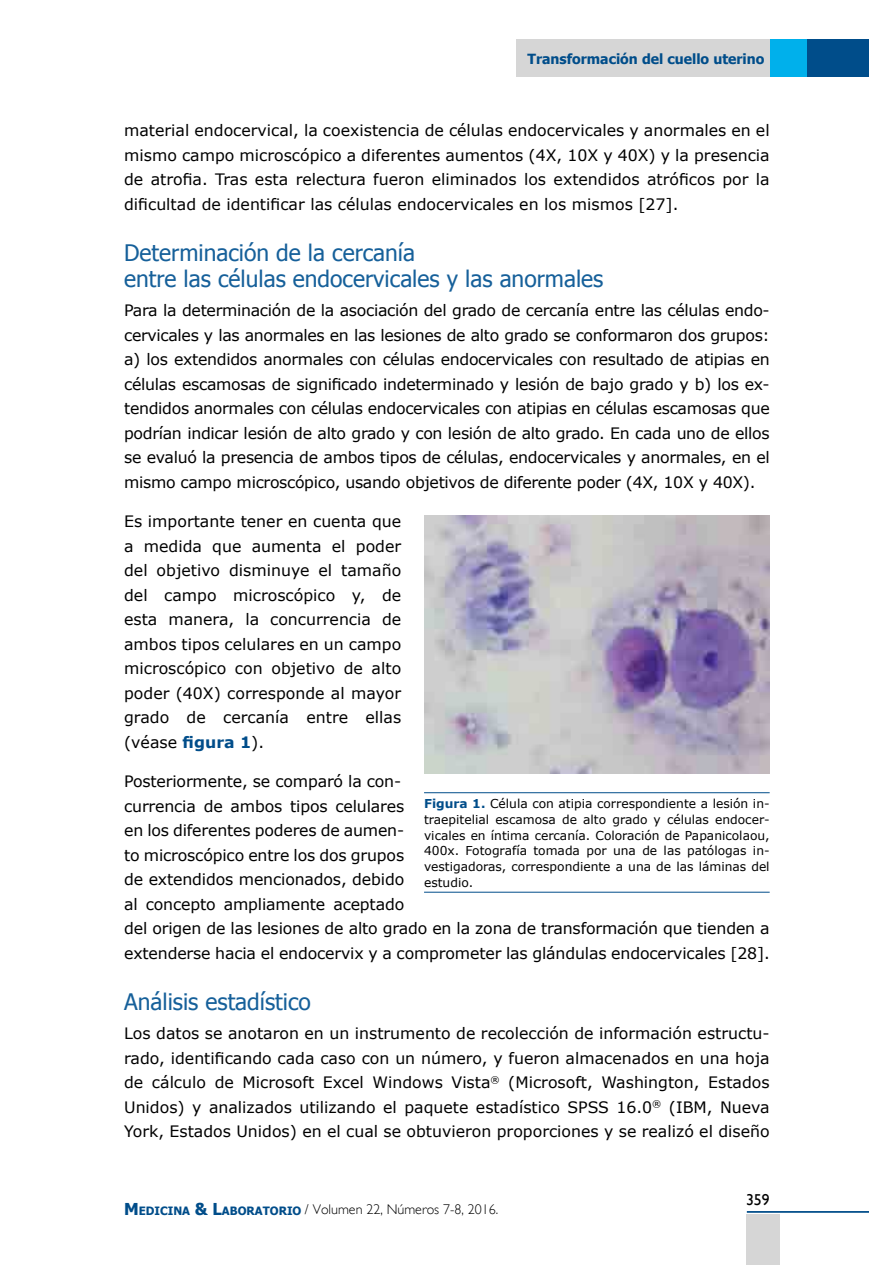
<style>
.page{position:relative;width:869px;height:1265px;background:#fff}
.page>*{position:absolute;margin:0;border:0;box-sizing:border-box;transform-origin:0 0}
.t1{font:22.75px/26.2px "Tahoma";color:#16609a}
.t2{font:15.75px/24.5px "Verdana";letter-spacing:-.01em;color:#000;text-align:justify}
.t3{font:15.75px "Gill Sans";color:#000}
.t4{font:300 14px "Gill Sans";color:#000}
.t5{font:700 14px "Tahoma";color:#004d8a}
.t6{font:12.25px/15.8px "Verdana";color:#000;text-align:justify}
.s1{font-weight:700;color:#004d8a}
.s2{font-family:"Tahoma";font-weight:700;font-size:16.45px;color:#004d8a}
.s3{font-family:"Tahoma";font-weight:700;font-size:11.55px;color:#004d8a}
</style>
<div class="page">
<div style="left:806px;top:40px;width:62px;height:37px;background:#004d8a"></div>
<div style="left:769px;top:40px;width:37px;height:37px;background:#00b0eb"></div>
<div style="left:516px;top:40px;width:253px;height:37px;background:#d6d6d6"></div>
<div style="left:746px;top:1215px;width:33px;height:50px;background:#d6d6d6"></div>
<hr style="left:746px;top:1211px;width:122px;height:2px;background:#004d8a">
<hr style="left:424px;top:792px;width:345px;height:1px;background:#004d8a">
<hr style="left:424px;top:892px;width:345px;height:1px;background:#004d8a">
<img style="left:424px;top:515px;width:345px;height:258px">
<p class="t5" style="left:527px;top:49px;width:238px">Transformación del cuello uterino</p>
<p class="t2" style="left:124px;top:118px;width:646px">material endocervical, la coexistencia de células endocervicales y anormales en el mismo campo microscópico a diferentes aumentos (4X, 10X y 40X) y la presencia de atrofia. Tras esta relectura fueron eliminados los extendidos atróficos por la dificultad de identificar las células endocervicales en los mismos [27].</p>
<h1 class="t1" style="left:124px;top:240px;width:480px">Determinación de la cercanía<br>entre las células endocervicales y las anormales</h1>
<p class="t2" style="left:124px;top:298px;width:647px">Para la determinación de la asociación del grado de cercanía entre las células endo&shy;cervicales y las anormales en las lesiones de alto grado se conformaron dos grupos: a) los extendidos anormales con células endocervicales con resultado de atipias en células escamosas de significado indeterminado y lesión de bajo grado y b) los ex&shy;tendidos anormales con células endocervicales con atipias en células escamosas que podrían indicar lesión de alto grado y con lesión de alto grado. En cada uno de ellos se evaluó la presencia de ambos tipos de células, endocervicales y anormales, en el mismo campo microscópico, usando objetivos de diferente poder (4X, 10X y 40X).</p>
<p class="t2" style="left:124px;top:509px;width:278px">Es importante tener en cuenta que a medida que aumenta el poder del objetivo disminuye el tamaño del campo microscópico y, de esta manera, la concurrencia de ambos tipos celulares en un campo microscópico con objetivo de alto poder (40X) corresponde al mayor grado de cercanía entre ellas (véase <span class="s1">figura 1</span>).</p>
<p class="t2" style="left:124px;top:769px;width:647px;text-align:left">Posteriormente, se comparó la con-<br>currencia de ambos tipos celulares<br>en los diferentes poderes de aumen-<br>to microscópico entre los dos grupos<br>de extendidos mencionados, debido<br>al concepto ampliamente aceptado<br>del origen de las lesiones de alto grado en la zona de transformación que tienden a extenderse hacia el endocervix y a comprometer las glándulas endocervicales [28].</p>
<h1 class="t1" style="left:124px;top:990px;width:188px">Análisis estadístico</h1>
<p class="t2" style="left:124px;top:1021px;width:646px">Los datos se anotaron en un instrumento de recolección de información estructu&shy;rado, identificando cada caso con un número, y fueron almacenados en una hoja de cálculo de Microsoft Excel Windows Vista<sup>®</sup> (Microsoft, Washington, Estados Unidos) y analizados utilizando el paquete estadístico SPSS 16.0<sup>®</sup> (IBM, Nueva York, Estados Unidos) en el cual se obtuvieron proporciones y se realizó el diseño</p>
<p class="t6" style="left:424px;top:796px;width:347px"><span class="s1">Figura 1.</span> Célula con atipia correspondiente a lesión in&shy;traepitelial escamosa de alto grado y células endocer&shy;vicales en íntima cercanía. Coloración de Papanicolaou, 400x. Fotografía tomada por una de las patólogas in&shy;vestigadoras, correspondiente a una de las láminas del estudio.</p>
<p class="t4" style="left:124px;top:1202px;width:375px"><span class="s2">M</span><span class="s3">EDICINA</span> <span class="s2">&amp; L</span><span class="s3">ABORATORIO</span> / Volumen 22, Números 7-8, 2016.</p>
<p class="t3" style="left:745px;top:1191px;width:25px">359</p>
</div>
